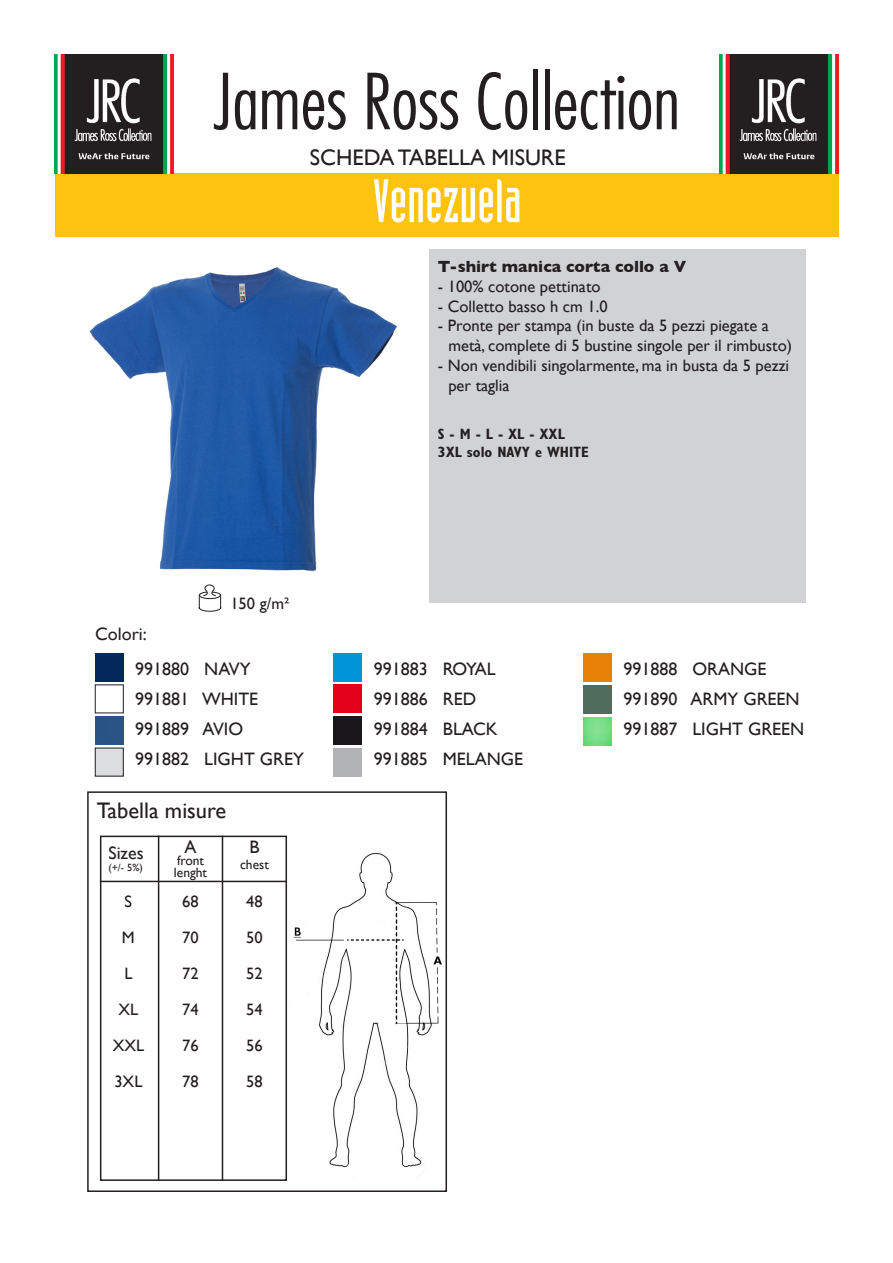
<style>
.page{position:relative;width:893px;height:1263px;background:#fff}
.page>*{position:absolute;margin:0;border:0;box-sizing:border-box;transform-origin:0 0}
.t1{font:300 condensed 75px "Futura";color:#231f20}
.t2{font:60px "Industria Solid";color:#fff}
.t3{font:22.5px "Gill Sans";color:#231f20}
.t4{font:18px/30px "Gill Sans";color:#231f20}
.t5{font:16.5px/36px "Gill Sans";color:#231f20;text-align:justify}
.t6{font:700 16.5px "Gill Sans";color:#231f20}
.t7{font:700 condensed 15px/18px "Gill Sans";color:#231f20}
.t8{font:13.5px/12px "Gill Sans";color:#231f20}
.t9{font:10.5px "Gill Sans";color:#231f20}
</style>
<div class="page">
<div style="left:56px;top:173px;width:783px;height:64px;background:#fec210"></div>
<img style="left:54px;top:54px;width:119px;height:119px">
<img style="left:720px;top:54px;width:119px;height:119px">
<img style="left:89px;top:267px;width:308px;height:305px">
<div style="left:429px;top:249px;width:377px;height:354px;background:#d1d2d4"></div>
<div style="left:100px;top:836px;width:187px;height:345px;border:2px solid #231f20"></div>
<hr style="left:158px;top:836px;width:1px;height:345px;background:#231f20">
<hr style="left:222px;top:836px;width:1px;height:345px;background:#231f20">
<hr style="left:100px;top:881px;width:186px;height:1px;background:#231f20">
<img style="left:293px;top:852px;width:149px;height:316px">
<img style="left:95px;top:716px;width:28px;height:28px">
<div style="left:87px;top:791px;width:360px;height:401px;border:2px solid #231f20"></div>
<svg style="left:198px;top:584px;width:24px;height:28px"></svg>
<img style="left:334px;top:717px;width:28px;height:28px">
<img style="left:334px;top:685px;width:28px;height:28px">
<img style="left:583px;top:685px;width:28px;height:28px">
<img style="left:95px;top:653px;width:28px;height:28px">
<img style="left:334px;top:653px;width:28px;height:28px">
<img style="left:583px;top:653px;width:28px;height:28px">
<img style="left:583px;top:717px;width:28px;height:28px">
<h1 class="t1" style="left:213px;top:55px;width:469px">James Ross Collection</h1>
<h3 class="t3" style="left:310px;top:144px;width:257px">SCHEDA TABELLA MISURE</h3>
<h2 class="t2" style="left:373px;top:168px;width:150px">Venezuela</h2>
<p class="t6" style="left:438px;top:253px;width:250px">T-shirt manica corta collo a V</p>
<p class="t5" style="left:438px;top:268px;width:164px">- 100% cotone pettinato</p>
<p class="t5" style="left:438px;top:288px;width:171px">- Colletto basso h cm 1.0</p>
<p class="t5" style="left:448px;top:316px;width:345px;line-height:19.8px;text-indent:-10px">- Pronte per stampa (in buste da 5 pezzi piegate a metà, complete di 5 bustine singole per il rimbusto)</p>
<p class="t5" style="left:448px;top:355px;width:342px;line-height:19.8px;text-indent:-10px">- Non vendibili singolarmente, ma in busta da 5 pezzi per taglia</p>
<p class="t4" style="left:95px;top:618px;width:53px">Colori:</p>
<p class="t5" style="left:230px;top:585px;width:61px">150 g/m²</p>
<p class="t4" style="left:135px;top:654px;width:170px">991880 NAVY<br>991881 WHITE<br>991889 AVIO<br>991882 LIGHT GREY</p>
<h3 class="t3" style="left:97px;top:797px;width:131px">Tabella misure</h3>
<p class="t4" style="left:108px;top:837px;width:37px">Sizes</p>
<p class="t9" style="left:108px;top:861px;width:36px">(+/- 5%)</p>
<p class="t4" style="left:185px;top:831px;width:14px">A</p>
<p class="t8" style="left:174px;top:854px;width:35px">front lenght</p>
<p class="t4" style="left:249px;top:831px;width:12px">B</p>
<p class="t8" style="left:240px;top:858px;width:30px">chest</p>
<p class="t5" style="left:113px;top:883px;width:33px;text-align:center">S<br>M<br>L<br>XL<br>XXL<br>3XL</p>
<p class="t5" style="left:182px;top:883px;width:18px">68<br>70<br>72<br>74<br>76<br>78</p>
<p class="t5" style="left:246px;top:883px;width:18px">48<br>50<br>52<br>54<br>56<br>58</p>
<p class="t7" style="left:438px;top:424px;width:152px">S - M - L - XL - XXL<br>3XL solo NAVY e WHITE</p>
<p class="t4" style="left:374px;top:654px;width:151px">991883 ROYAL<br>991886 RED<br>991884 BLACK<br>991885 MELANGE</p>
<p class="t4" style="left:623px;top:654px;width:182px">991888 ORANGE<br>991890 ARMY GREEN<br>991887 LIGHT GREEN</p>
</div>
